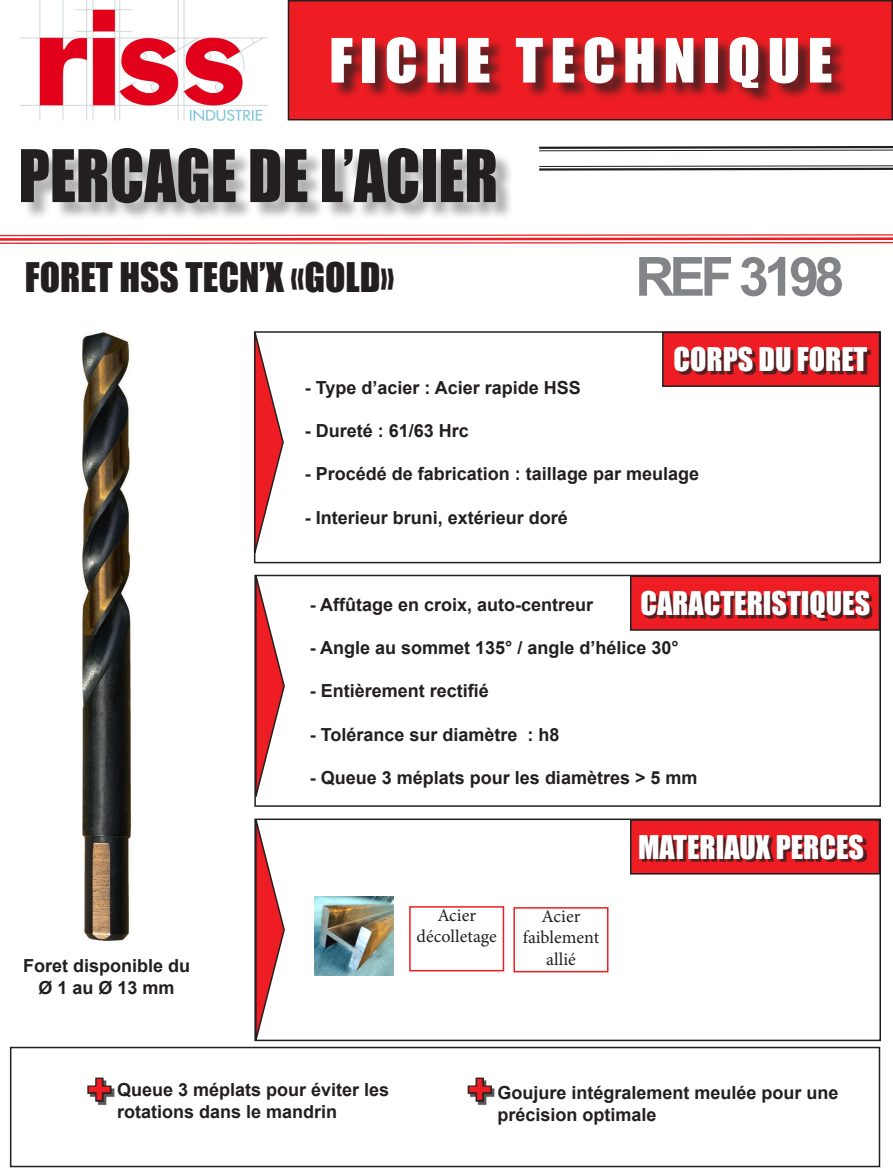
<style>
.page{position:relative;width:893px;height:1171px;background:#fff}
.page>*{position:absolute;margin:0;border:0;box-sizing:border-box;transform-origin:0 0}
.t1{font:66.9px "Impact";color:#231f20;scale:.94 1}
.t2{font:56.4px "Impact";letter-spacing:.12em;color:#fff;scale:1.06 1}
.t3{font:700 54px "Arial";letter-spacing:-.09em;color:#828487}
.t4{font:45px "Impact";color:#ee1d23}
.t5{font:37.5px "Impact";color:#231f20}
.t6{font:30px "Impact";color:#fff}
.t7{font:700 18px/21.6px "Arial";color:#231f20}
.t8{font:18px/21.6px "Minion Pro";color:#231f20;text-align:center}
</style>
<div class="page">
<img style="left:20px;top:0;width:248px;height:120px">
<div style="left:288px;top:1px;width:604px;height:119px;background:#ee1d23"></div>
<div style="left:288px;top:0;width:605px;height:120px;border:2px solid #231f20"></div>
<svg style="left:539px;top:146px;width:354px;height:6px"></svg>
<svg style="left:539px;top:165px;width:354px;height:6px"></svg>
<svg style="left:0;top:234px;width:893px;height:10px"></svg>
<div style="left:23px;top:150px;width:491px;height:72px;background:#231f20;opacity:.36"></div>
<div style="left:254px;top:331px;width:627px;height:232px;border:2px solid #231f20"></div>
<div style="left:254px;top:575px;width:627px;height:232px;border:2px solid #231f20"></div>
<div style="left:254px;top:818px;width:627px;height:223px;border:2px solid #231f20"></div>
<div style="left:663px;top:332px;width:216px;height:54px;background:#ee1d23"></div>
<div style="left:662px;top:332px;width:218px;height:55px;border:2px solid #231f20"></div>
<div style="left:631px;top:576px;width:248px;height:54px;background:#ee1d23"></div>
<div style="left:630px;top:575px;width:250px;height:56px;border:2px solid #231f20"></div>
<div style="left:631px;top:820px;width:248px;height:54px;background:#ee1d23"></div>
<div style="left:630px;top:819px;width:250px;height:55px;border:2px solid #231f20"></div>
<svg style="left:253px;top:331px;width:33px;height:716px"></svg>
<div style="left:332px;top:38px;width:517px;height:67px;background:#231f20;opacity:.75"></div>
<div style="left:677px;top:350px;width:194px;height:25px;background:#231f20;opacity:.75"></div>
<div style="left:644px;top:594px;width:229px;height:27px;background:#231f20;opacity:.75"></div>
<div style="left:642px;top:837px;width:225px;height:25px;background:#231f20;opacity:.75"></div>
<div style="left:90px;top:1080px;width:25px;height:25px;background:#231f20;opacity:.75"></div>
<svg style="left:87px;top:1077px;width:26px;height:26px"></svg>
<div style="left:470px;top:1080px;width:25px;height:25px;background:#231f20;opacity:.75"></div>
<svg style="left:467px;top:1077px;width:26px;height:26px"></svg>
<img style="left:315px;top:896px;width:78px;height:79px">
<div style="left:10px;top:1047px;width:870px;height:120px;border:2px solid #231f20"></div>
<div style="left:409px;top:906px;width:95px;height:65px;border:2px solid #ee1d23"></div>
<div style="left:513px;top:907px;width:95px;height:65px;border:2px solid #ee1d23"></div>
<img style="left:82px;top:333px;width:49px;height:608px">
<p class="t2" style="left:329px;top:17px;width:476px">FICHE TECHNIQUE</p>
<p class="t1" style="left:18px;top:124px;width:512px">PERCAGE DE L’ACIER</p>
<p class="t5" style="left:25px;top:248px;width:371px">FORET HSS TECN’X «GOLD»</p>
<p class="t3" style="left:635px;top:241px;width:211px">REF 3198</p>
<p class="t6" style="left:674px;top:336px;width:195px">CORPS DU FORET</p>
<p class="t7" style="left:305px;top:377px;width:278px">- Type d’acier : Acier rapide HSS</p>
<p class="t7" style="left:305px;top:421px;width:166px">- Dureté : 61/63 Hrc</p>
<p class="t7" style="left:305px;top:464px;width:396px">- Procédé de fabrication : taillage par meulage</p>
<p class="t7" style="left:305px;top:507px;width:265px">- Interieur bruni, extérieur doré</p>
<p class="t6" style="left:640px;top:580px;width:231px">CARACTERISTIQUES</p>
<p class="t7" style="left:310px;top:594px;width:285px">- Affûtage en croix, auto-centreur</p>
<p class="t7" style="left:310px;top:637px;width:370px">- Angle au sommet 135° / angle d’hélice 30°</p>
<p class="t7" style="left:310px;top:681px;width:181px">- Entièrement rectifié</p>
<p class="t7" style="left:310px;top:724px;width:251px">- Tolérance sur diamètre : h8</p>
<p class="t7" style="left:310px;top:767px;width:389px">- Queue 3 méplats pour les diamètres &gt; 5 mm</p>
<p class="t7" style="left:23px;top:956px;width:169px">Foret disponible du</p>
<p class="t7" style="left:39px;top:977px;width:138px">Ø 1 au Ø 13 mm</p>
<p class="t8" style="left:437px;top:904px;width:40px">Acier</p>
<p class="t8" style="left:417px;top:926px;width:82px">décolletage</p>
<p class="t8" style="left:542px;top:905px;width:40px">Acier</p>
<p class="t8" style="left:523px;top:927px;width:78px">faiblement allié</p>
<p class="t6" style="left:638px;top:824px;width:227px">MATERIAUX PERCES</p>
<p class="t4" style="left:87px;top:1055px;width:25px">+</p>
<p class="t7" style="left:117px;top:1079px;width:274px">Queue 3 méplats pour éviter les rotations dans le mandrin</p>
<p class="t4" style="left:468px;top:1055px;width:25px">+</p>
<p class="t7" style="left:497px;top:1082px;width:343px">Goujure intégralement meulée pour une précision optimale</p>
</div>
